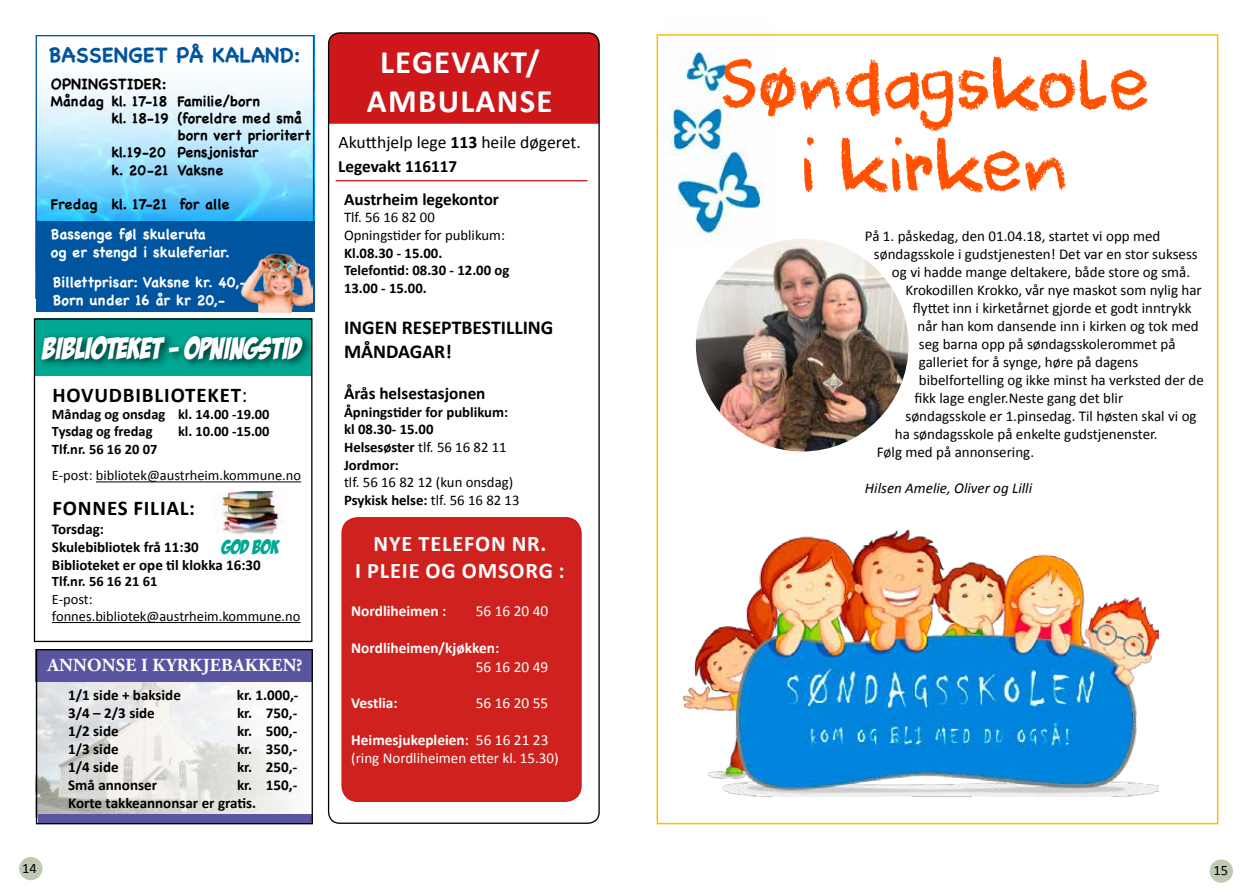
<style>
.page{position:relative;width:1259px;height:893px;background:#fff}
.page>*{position:absolute;margin:0;border:0;box-sizing:border-box;transform-origin:0 0}
.t1{font:67.5px/81px "DK Cool Crayon";color:#ff5100;text-align:center}
.t2{font:700 32.85px/39.3px "Calibri";letter-spacing:.04em;color:#fff;text-align:center}
.t3{font:30px "Bada Boom BB";color:#fff}
.t4{font:700 22.35px/26.7px "Calibri";letter-spacing:.04em;color:#fff;text-align:center}
.t5{font:700 21px "Calibri";letter-spacing:.04em;color:#000}
.t6{font:700 21px "Chalkboard SE";color:#0055a1}
.t7{font:700 19.65px/23.5px "Calibri";color:#000}
.t8{font:19.65px "Bada Boom BB";color:#00a792}
.t9{font:700 18.3px "Adobe Garamond Pro";letter-spacing:.015em;color:#fff}
.t10{font:17.7px "Calibri";color:#000}
.t11{font:700 17.25px "Calibri";color:#000}
.t12{font:700 15.3px "Calibri";color:#fff}
.t13{font:15.3px "Calibri";color:#fff}
.t14{font:15px "Calibri";color:#000}
.t15{font:700 15px/18px "Calibri";color:#000}
.t16{font:15px "Calibri";color:#fff}
.t17{font:italic 15px "Calibri";color:#000}
.t18{font:700 15px "Chalkboard";color:#000}
.t19{font:700 14.7px/17.7px "Calibri";color:#000}
.t20{font:14.7px/17.7px "Calibri";color:#000}
.t21{font:700 14.4px/17.2px "Chalkboard";color:#fff}
.t22{font:700 14.4px/17.2px "Calibri";color:#000}
.t23{font:14.4px/17.2px "Calibri";color:#000}
.t24{font:700 14.4px "Chalkboard";letter-spacing:-.01em;color:#000}
.t25{font:700 14.25px "Chalkboard";color:#000}
.s1{font-weight:400}
.s2{font-weight:700}
</style>
<div class="page">
<img style="left:664px;top:51px;width:100px;height:199px">
<div style="left:328px;top:33px;width:270px;height:91px;background:#cd171a"></div>
<svg style="left:35px;top:35px;width:277px;height:195px"></svg>
<img style="left:38px;top:681px;width:273px;height:133px">
<div style="left:36px;top:649px;width:277px;height:32px;background:#5a55a1"></div>
<div style="left:38px;top:814px;width:275px;height:9px;background:#5a55a1"></div>
<hr style="left:336px;top:180px;width:251px;height:1px;background:#cd171a">
<div style="left:342px;top:518px;width:239px;height:283px;background:#cf221e;border-radius:16px"></div>
<div style="left:341px;top:517px;width:241px;height:285px;border:1px solid #cd171a;border-radius:16px"></div>
<div style="left:36px;top:649px;width:277px;height:175px;border:1px solid #000"></div>
<div style="left:36px;top:318px;width:276px;height:58px;background:#00a792"></div>
<div style="left:37px;top:331px;width:277px;height:40px;background:#000;opacity:.75"></div>
<hr style="left:96px;top:481px;width:205px;height:1px;background:#000">
<hr style="left:52px;top:622px;width:248px;height:1px;background:#000">
<div style="left:34px;top:318px;width:278px;height:324px;border:1px solid #000"></div>
<img style="left:215px;top:491px;width:69px;height:36px">
<svg style="left:218px;top:523px;width:66px;height:12px"></svg>
<div style="left:36px;top:221px;width:278px;height:91px;background:#0055a1"></div>
<img style="left:240px;top:253px;width:72px;height:59px">
<div style="left:19px;top:857px;width:23px;height:23px;background:#becab3;border-radius:50%"></div>
<div style="left:1209px;top:859px;width:24px;height:24px;background:#becab3;border-radius:50%"></div>
<img style="left:683px;top:530px;width:475px;height:266px">
<img style="left:696px;top:239px;width:212px;height:212px;border-radius:106px">
<h3 class="t6" style="left:49px;top:42px;width:253px">BASSENGET PÅ KALAND:</h3>
<p class="t18" style="left:51px;top:75px;width:117px">OPNINGSTIDER:</p>
<p class="t25" style="left:51px;top:93px;width:211px">Måndag kl. 17-18 Familie/born</p>
<p class="t25" style="left:111px;top:110px;width:192px">kl. 18-19 (foreldre med små</p>
<p class="t25" style="left:177px;top:127px;width:135px">born vert prioritert</p>
<p class="t25" style="left:111px;top:144px;width:149px">kl.19-20 Pensjonistar</p>
<p class="t25" style="left:111px;top:162px;width:113px">k. 20-21 Vaksne</p>
<p class="t24" style="left:51px;top:196px;width:180px">Fredag kl. 17-21 for alle</p>
<p class="t21" style="left:51px;top:226px;width:181px">Bassenge føl skuleruta<br>og er stengd i skuleferiar.</p>
<p class="t21" style="left:53px;top:274px;width:195px">Billettprisar: Vaksne kr. 40,-<br>Born under 16 år kr 20,-</p>
<h3 class="t3" style="left:43px;top:332px;width:260px">BIBLIOTEKET - OPNINGSTID</h3>
<h3 class="t5" style="left:52px;top:381px;width:196px">HOVUDBIBLIOTEKET<span class="s1">:</span></h3>
<p class="t22" style="left:52px;top:405px;width:219px">Måndag og onsdag kl. 14.00 -19.00<br>Tysdag og fredag</p>
<p class="t22" style="left:178px;top:423px;width:93px">kl. 10.00 -15.00</p>
<p class="t22" style="left:52px;top:440px;width:107px">Tlf.nr. 56 16 20 07</p>
<p class="t23" style="left:52px;top:467px;width:250px">E-post: bibliotek@austrheim.kommune.no</p>
<h3 class="t5" style="left:52px;top:494px;width:144px">FONNES FILIAL:</h3>
<p class="t15" style="left:52px;top:520px;width:210px">Torsdag:<br>Skulebibliotek frå 11:30<br>Biblioteket er ope til klokka 16:30</p>
<p class="t22" style="left:52px;top:573px;width:107px">Tlf.nr. 56 16 21 61</p>
<p class="t23" style="left:52px;top:590px;width:250px">E-post: fonnes.bibliotek@austrheim.kommune.no</p>
<h3 class="t8" style="left:222px;top:536px;width:59px">God bok</h3>
<p class="t9" style="left:47px;top:655px;width:257px">ANNONSE I KYRKJEBAKKEN?</p>
<p class="t15" style="left:68px;top:686px;width:114px">1/1 side + bakside</p>
<p class="t15" style="left:237px;top:686px;width:63px">kr. 1.000,-</p>
<p class="t15" style="left:68px;top:704px;width:88px">3/4 – 2/3 side</p>
<p class="t15" style="left:237px;top:704px;width:62px">kr. 750,-</p>
<p class="t15" style="left:68px;top:722px;width:52px">1/2 side</p>
<p class="t15" style="left:237px;top:722px;width:62px">kr. 500,-</p>
<p class="t15" style="left:68px;top:740px;width:52px">1/3 side</p>
<p class="t15" style="left:237px;top:740px;width:62px">kr. 350,-</p>
<p class="t15" style="left:68px;top:758px;width:52px">1/4 side</p>
<p class="t15" style="left:237px;top:758px;width:62px">kr. 250,-</p>
<p class="t15" style="left:68px;top:776px;width:90px">Små annonser</p>
<p class="t15" style="left:68px;top:776px;width:231px;text-indent:169px">kr. 150,-<br>Korte takkeannonsar er gratis.</p>
<h2 class="t2" style="left:367px;top:42px;width:187px">LEGEVAKT/<br>AMBULANSE</h2>
<p class="t10" style="left:338px;top:131px;width:244px">Akutthjelp lege <span class="s2">113</span> heile døgeret.</p>
<p class="t11" style="left:338px;top:155px;width:121px">Legevakt 116117</p>
<p class="t11" style="left:344px;top:188px;width:156px">Austrheim legekontor</p>
<p class="t20" style="left:344px;top:209px;width:162px">Tlf. 56 16 82 00<br>Opningstider for publikum:</p>
<p class="t19" style="left:344px;top:244px;width:167px">Kl.08.30 - 15.00.<br>Telefontid: 08.30 - 12.00 og<br>13.00 - 15.00.</p>
<h3 class="t7" style="left:344px;top:316px;width:211px">INGEN RESEPTBESTILLING<br>MÅNDAGAR!</h3>
<p class="t11" style="left:344px;top:382px;width:143px">Årås helsestasjonen</p>
<p class="t19" style="left:344px;top:403px;width:166px">Åpningstider for publikum: kl 08.30- 15.00<br>Helsesøster <span class="s1">tlf. 56 16 82 11<br></span>Jordmor:</p>
<p class="t20" style="left:344px;top:474px;width:177px">tlf. 56 16 82 12 (kun onsdag)<br><span class="s2">Psykisk helse:</span> tlf. 56 16 82 13</p>
<h3 class="t4" style="left:355px;top:531px;width:211px">NYE TELEFON NR.<br>I PLEIE OG OMSORG :</h3>
<p class="t12" style="left:351px;top:602px;width:97px">Nordliheimen :</p>
<p class="t13" style="left:476px;top:602px;width:74px">56 16 20 40</p>
<p class="t12" style="left:351px;top:638px;width:150px">Nordliheimen/kjøkken:</p>
<p class="t13" style="left:476px;top:657px;width:74px">56 16 20 49</p>
<p class="t12" style="left:351px;top:693px;width:48px">Vestlia:</p>
<p class="t13" style="left:476px;top:693px;width:74px">56 16 20 55</p>
<p class="t12" style="left:351px;top:730px;width:199px">Heimesjukepleien: <span class="s1">56 16 21 23</span></p>
<p class="t16" style="left:351px;top:749px;width:209px">(ring Nordliheimen etter kl. 15.30)</p>
<h1 class="t1" style="left:720px;top:47px;width:432px">Søndagskole i kirken</h1>
<p class="t14" style="left:865px;top:226px;width:297px">På 1. påskedag, den 01.04.18, startet vi opp med</p>
<p class="t14" style="left:874px;top:244px;width:325px">søndagsskole i gudstjenesten! Det var en stor suksess</p>
<p class="t14" style="left:892px;top:262px;width:300px">og vi hadde mange deltakere, både store og små.</p>
<p class="t14" style="left:905px;top:280px;width:298px">Krokodillen Krokko, vår nye maskot som nylig har</p>
<p class="t14" style="left:913px;top:298px;width:280px">flyttet inn i kirketårnet gjorde et godt inntrykk</p>
<p class="t14" style="left:917px;top:316px;width:283px">når han kom dansende inn i kirken og tok med</p>
<p class="t14" style="left:919px;top:334px;width:258px">seg barna opp på søndagsskolerommet på</p>
<p class="t14" style="left:919px;top:352px;width:221px">galleriet for å synge, høre på dagens</p>
<p class="t14" style="left:919px;top:370px;width:286px">bibelfortelling og ikke minst ha verksted der de</p>
<p class="t14" style="left:914px;top:388px;width:210px">fikk lage engler.Neste gang det blir</p>
<p class="t14" style="left:905px;top:406px;width:293px">søndagsskole er 1.pinsedag. Til høsten skal vi og</p>
<p class="t14" style="left:895px;top:424px;width:264px">ha søndagsskole på enkelte gudstjenenster.</p>
<p class="t14" style="left:877px;top:442px;width:159px">Følg med på annonsering.</p>
<p class="t17" style="left:865px;top:478px;width:169px">Hilsen Amelie, Oliver og Lilli</p>
<p class="t23" style="left:22px;top:859px;width:16px">14</p>
<p class="t23" style="left:1213px;top:862px;width:16px">15</p>
</div>
